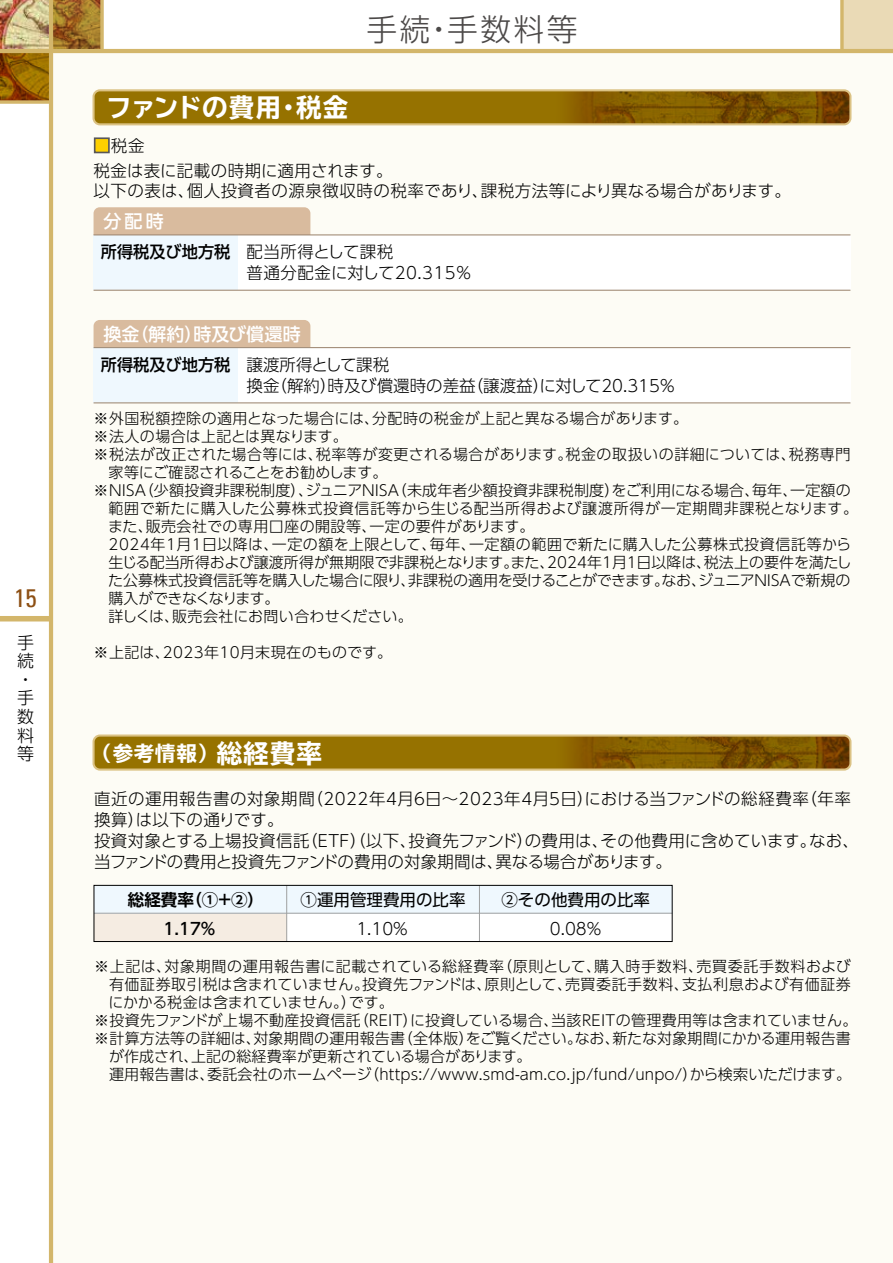
<style>
.page{position:relative;width:893px;height:1263px;background:#fff}
.page>*{position:absolute;margin:0;border:0;box-sizing:border-box;transform-origin:0 0}
.t1{font:300 30.75px "UD Shin Go Pro";letter-spacing:.08em;color:#4c4948}
.t2{font:700 expanded 25.5px "TBUD Go Std";color:#fff}
.t3{font:condensed 25.5px "Univers";color:#8d5015}
.t4{font:700 expanded 20.4px "TBUD Go Std";color:#fff}
.t5{font:500 18px "UD Shin Go Pro";letter-spacing:.01em;color:#fff}
.t6{font:300 16.95px/18.6px "UD Shin Go Pro";color:#000}
.t7{font:300 16.5px/21px "UD Shin Go Pro";letter-spacing:.01em;color:#000}
.t8{font:300 16.5px/21px "UD Shin Go Pro";letter-spacing:.03em;color:#000}
.t9{font:16.5px "UD Shin Go Pro";color:#000}
.t10{font:700 16.5px "UD Shin Go Pro De";color:#000}
.t11{font:500 16.5px "UD Shin Go Pro";color:#000}
.t12{font:300 15px "UD Shin Go Pro";letter-spacing:.01em;color:#000}
.t13{font:300 15px "UD Shin Go Pro";letter-spacing:.035em;color:#000}
.t14{font:300 15px "UD Shin Go Pro";letter-spacing:.03em;color:#000}
.t15{font:300 15px "UD Shin Go Pro";letter-spacing:-.015em;color:#000}
.t16{font:300 15px "UD Shin Go Pro";letter-spacing:.04em;color:#000}
.t17{font:300 15px "UD Shin Go Pro";letter-spacing:.045em;color:#000}
.t18{font:300 15px "UD Shin Go Pro";letter-spacing:.05em;color:#000}
.t19{font:300 15px "UD Shin Go Pro";letter-spacing:-.01em;color:#000}
.t20{font:300 15px "UD Shin Go Pro";letter-spacing:-.05em;color:#000}
.s1{color:#fdd000}
.s2{font-weight:500}
.s3{font-size:25.5px}
</style>
<div class="page">
<img style="left:0;top:0;width:49px;height:49px">
<svg style="left:0;top:53px;width:49px;height:47px"></svg>
<svg style="left:53px;top:0;width:47px;height:49px"></svg>
<div style="left:842px;top:0;width:51px;height:51px;background:#eadab6"></div>
<div style="left:51px;top:51px;width:842px;height:1212px;background:#fdfcf5"></div>
<div style="left:0;top:616px;width:51px;height:5px;background:#d3b66b"></div>
<hr style="left:49px;top:0;width:4px;height:1263px;background:#d3b66b">
<hr style="left:0;top:49px;width:893px;height:4px;background:#d3b66b">
<svg style="left:0;top:100px;width:49px;height:4px"></svg>
<svg style="left:100px;top:0;width:4px;height:49px"></svg>
<svg style="left:840px;top:0;width:4px;height:49px"></svg>
<div style="left:94px;top:90px;width:756px;height:34px;background:#967200;border-radius:6px"></div>
<img style="left:569px;top:92px;width:281px;height:32px">
<div style="left:92px;top:89px;width:759px;height:36px;border:2px solid #dbc284;border-radius:6px"></div>
<div style="left:94px;top:735px;width:756px;height:34px;background:#967200;border-radius:6px"></div>
<img style="left:569px;top:737px;width:279px;height:31px">
<div style="left:92px;top:734px;width:759px;height:37px;border:2px solid #dbc284;border-radius:6px"></div>
<div style="left:94px;top:207px;width:216px;height:36px;background:#d9bb9e;border-radius:6px"></div>
<div style="left:94px;top:320px;width:216px;height:36px;background:#d9bb9e;border-radius:6px"></div>
<div style="left:94px;top:348px;width:756px;height:55px;background:#fff"></div>
<div style="left:94px;top:348px;width:144px;height:55px;background:#eff8fe"></div>
<div style="left:94px;top:235px;width:756px;height:55px;background:#fff"></div>
<div style="left:94px;top:235px;width:144px;height:55px;background:#eff8fe"></div>
<div style="left:94px;top:137px;width:16px;height:16px;border:2px solid #595757"></div>
<hr style="left:94px;top:290px;width:756px;height:1px;background:#9d8771">
<hr style="left:94px;top:234px;width:756px;height:1px;background:#9d8771">
<hr style="left:94px;top:402px;width:756px;height:1px;background:#9d8771">
<hr style="left:94px;top:347px;width:756px;height:1px;background:#9d8771">
<div style="left:94px;top:885px;width:578px;height:28px;background:#eff8fe"></div>
<div style="left:94px;top:913px;width:578px;height:28px;background:#fff"></div>
<div style="left:94px;top:914px;width:193px;height:27px;background:#f5ece2"></div>
<hr style="left:286px;top:885px;width:1px;height:56px;background:#9fa0a0">
<hr style="left:479px;top:885px;width:1px;height:56px;background:#9fa0a0">
<hr style="left:94px;top:913px;width:578px;height:1px;background:#9fa0a0">
<div style="left:94px;top:885px;width:578px;height:57px;border:1px solid #000"></div>
<h2 class="t3" style="left:14px;top:582px;width:24px">15</h2>
<p class="t6" style="left:17px;top:632px;width:18px">手続・手数料等</p>
<h1 class="t1" style="left:366px;top:4px;width:213px">手続・手数料等</h1>
<h2 class="t2" style="left:106px;top:93px;width:244px">ファンドの費用・税金</h2>
<p class="t7" style="left:94px;top:134px;width:53px"><span class="s1">■</span>税金</p>
<p class="t8" style="left:94px;top:161px;width:699px;line-height:19.5px">税金は表に記載の時期に適用されます。<br>以下の表は、個人投資者の源泉徴収時の税率であり、課税方法等により異なる場合があります。</p>
<p class="t5" style="left:103px;top:207px;width:62px">分配時</p>
<p class="t8" style="left:247px;top:241px;width:227px;text-indent:-146px"><span class="s2">所得税及び地方税</span> 配当所得として課税<br>普通分配金に対して20.315％</p>
<p class="t5" style="left:103px;top:319px;width:199px">換金（解約）時及び償還時</p>
<p class="t7" style="left:247px;top:353px;width:430px;text-indent:-146px"><span class="s2">所得税及び地方税</span> 譲渡所得として課税<br>換金（解約）時及び償還時の差益（譲渡益）に対して20.315％</p>
<p class="t14" style="left:94px;top:406px;width:596px">※外国税額控除の適用となった場合には、分配時の税金が上記と異なる場合があります。</p>
<p class="t12" style="left:94px;top:424px;width:256px">※法人の場合は上記とは異なります。</p>
<p class="t13" style="left:94px;top:442px;width:758px">※税法が改正された場合等には、税率等が変更される場合があります。税金の取扱いの詳細については、税務専門</p>
<p class="t19" style="left:109px;top:460px;width:280px">家等にご確認されることをお勧めします。</p>
<p class="t12" style="left:94px;top:478px;width:759px">※NISA（少額投資非課税制度）、ジュニアNISA（未成年者少額投資非課税制度）をご利用になる場合、毎年、一定額の</p>
<p class="t18" style="left:109px;top:496px;width:751px">範囲で新たに購入した公募株式投資信託等から生じる配当所得および譲渡所得が一定期間非課税となります。</p>
<p class="t14" style="left:108px;top:514px;width:428px">また、販売会社での専用口座の開設等、一定の要件があります。</p>
<p class="t16" style="left:109px;top:532px;width:744px">2024年1月1日以降は、一定の額を上限として、毎年、一定額の範囲で新たに購入した公募株式投資信託等から</p>
<p class="t12" style="left:109px;top:550px;width:745px">生じる配当所得および譲渡所得が無期限で非課税となります。また、2024年1月1日以降は、税法上の要件を満たし</p>
<p class="t15" style="left:108px;top:568px;width:744px">た公募株式投資信託等を購入した場合に限り、非課税の適用を受けることができます。なお、ジュニアNISAで新規の</p>
<p class="t20" style="left:109px;top:586px;width:172px">購入ができなくなります。</p>
<p class="t12" style="left:109px;top:604px;width:306px">詳しくは、販売会社にお問い合わせください。</p>
<p class="t14" style="left:94px;top:640px;width:300px">※上記は、2023年10月末現在のものです。</p>
<h3 class="t4" style="left:92px;top:742px;width:232px">（参考情報）<span class="s3">総経費率</span></h3>
<p class="t7" style="left:94px;top:788px;width:767px">直近の運用報告書の対象期間（2022年4月6日～2023年4月5日）における当ファンドの総経費率（年率換算）は以下の通りです。<br>投資対象とする上場投資信託（ETF）（以下、投資先ファンド）の費用は、その他費用に含めています。なお、当ファンドの費用と投資先ファンドの費用の対象期間は、異なる場合があります。</p>
<p class="t10" style="left:128px;top:886px;width:138px">総経費率（①+②）</p>
<p class="t9" style="left:301px;top:886px;width:167px">①運用管理費用の比率</p>
<p class="t9" style="left:501px;top:886px;width:150px">②その他費用の比率</p>
<p class="t7" style="left:356px;top:918px;width:53px">1.10%</p>
<p class="t7" style="left:550px;top:918px;width:53px">0.08%</p>
<p class="t11" style="left:164px;top:915px;width:53px">1.17%</p>
<p class="t17" style="left:94px;top:954px;width:758px">※上記は、対象期間の運用報告書に記載されている総経費率（原則として、購入時手数料、売買委託手数料および</p>
<p class="t13" style="left:109px;top:972px;width:743px">有価証券取引税は含まれていません。投資先ファンドは、原則として、売買委託手数料、支払利息および有価証券</p>
<p class="t12" style="left:108px;top:990px;width:287px">にかかる税金は含まれていません。）です。</p>
<p class="t12" style="left:94px;top:1008px;width:765px">※投資先ファンドが上場不動産投資信託（REIT）に投資している場合、当該REITの管理費用等は含まれていません。</p>
<p class="t12" style="left:94px;top:1026px;width:758px">※計算方法等の詳細は、対象期間の運用報告書（全体版）をご覧ください。なお、新たな対象期間にかかる運用報告書</p>
<p class="t12" style="left:109px;top:1044px;width:424px">が作成され、上記の総経費率が更新されている場合があります。</p>
<p class="t12" style="left:109px;top:1062px;width:744px">運用報告書は、委託会社のホームページ（https://www.smd-am.co.jp/fund/unpo/）から検索いただけます。</p>
</div>
